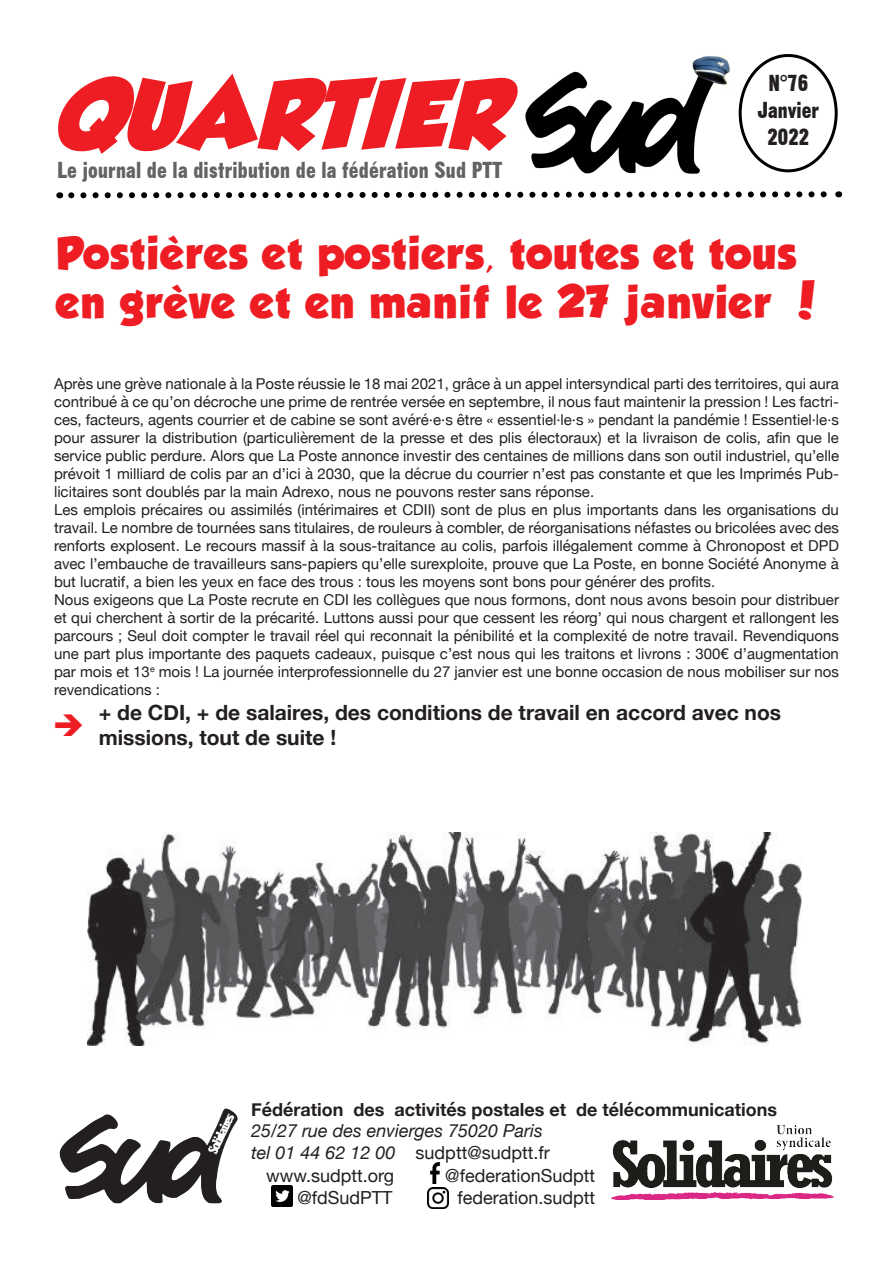
<style>
.page{position:relative;width:893px;height:1263px;background:#fff}
.page>*{position:absolute;margin:0;border:0;box-sizing:border-box;transform-origin:0 0}
.t1{font:italic 85.5px "GROBOLD";color:#ee1d23}
.t2{font:40.5px/49.5px "GROBOLD";letter-spacing:.04em;color:#ee1d23}
.t3{font:22.5px "Gothic No 13 BT";letter-spacing:.01em;color:#636366}
.t4{font:22.5px/27px "Gothic No 13 BT";color:#231f20;text-align:center}
.t5{font:700 21px/25.2px "Helvetica Neue";color:#231f20}
.t6{font:italic 18px/21.6px "Helvetica Neue";color:#231f20}
.t7{font:18px "Helvetica Neue";color:#231f20}
.t8{font:700 18px "Helvetica Neue";color:#231f20}
.t9{font:15px/18px "Helvetica Neue";color:#231f20}
.s1{font-style:normal}
</style>
<div class="page">
<img style="left:525px;top:56px;width:206px;height:118px">
<img style="left:429px;top:1162px;width:12px;height:21px">
<img style="left:271px;top:1186px;width:21px;height:21px">
<img style="left:428px;top:1187px;width:21px;height:21px">
<img style="left:59px;top:1108px;width:179px;height:95px">
<img style="left:611px;top:1125px;width:222px;height:74px">
<div style="left:739px;top:54px;width:99px;height:118px;border:3px solid #000;border-radius:50%"></div>
<svg style="left:59px;top:191px;width:780px;height:8px"></svg>
<img style="left:87px;top:832px;width:714px;height:214px">
<h1 class="t1" style="left:54px;top:64px;width:476px">QUARTIER</h1>
<h3 class="t4" style="left:758px;top:70px;width:63px">N°76<br>Janvier<br>2022</h3>
<h3 class="t3" style="left:57px;top:156px;width:447px">Le journal de la distribution de la fédération Sud PTT</h3>
<h2 class="t2" style="left:56px;top:228px;width:763px">Postières et postiers, toutes et tous en grève et en manif le 27 janvier !</h2>
<p class="t9" style="left:54px;top:375px;width:787px">Après une grève nationale à la Poste réussie le 18 mai 2021, grâce à un appel intersyndical parti des territoires, qui aura contribué à ce qu’on décroche une prime de rentrée versée en septembre, il nous faut maintenir la pression ! Les factri&shy;ces, facteurs, agents courrier et de cabine se sont avéré·e·s être « essentiel·le·s » pendant la pandémie ! Essentiel·le·s pour assurer la distribution (particulièrement de la presse et des plis électoraux) et la livraison de colis, afin que le service public perdure. Alors que La Poste annonce investir des centaines de millions dans son outil industriel, qu’elle prévoit 1 milliard de colis par an d’ici à 2030, que la décrue du courrier n’est pas constante et que les Imprimés Pub&shy;licitaires sont doublés par la main Adrexo, nous ne pouvons rester sans réponse.<br>Les emplois précaires ou assimilés (intérimaires et CDII) sont de plus en plus importants dans les organisations du travail. Le nombre de tournées sans titulaires, de rouleurs à combler, de réorganisations néfastes ou bricolées avec des renforts explosent. Le recours massif à la sous-traitance au colis, parfois illégalement comme à Chronopost et DPD avec l’embauche de travailleurs sans-papiers qu’elle surexploite, prouve que La Poste, en bonne Société Anonyme à but lucratif, a bien les yeux en face des trous : tous les moyens sont bons pour générer des profits.<br>Nous exigeons que La Poste recrute en CDI les collègues que nous formons, dont nous avons besoin pour distribuer et qui cherchent à sortir de la précarité. Luttons aussi pour que cessent les réorg’ qui nous chargent et rallongent les parcours ; Seul doit compter le travail réel qui reconnait la pénibilité et la complexité de notre travail. Revendiquons une part plus importante des paquets cadeaux, puisque c’est nous qui les traitons et livrons : 300€ d’augmentation par mois et 13<sup>e</sup> mois ! La journée interprofessionnelle du 27 janvier est une bonne occasion de nous mobiliser sur nos revendications :</p>
<h3 class="t5" style="left:99px;top:700px;width:684px">+ de CDI, + de salaires, des conditions de travail en accord avec nos missions, tout de suite !</h3>
<p class="t8" style="left:251px;top:1095px;width:527px">Fédération des activités postales et de télécommunications</p>
<p class="t6" style="left:251px;top:1121px;width:300px">25/27 rue des envierges 75020 Paris tel 01 44 62 12 00 <span class="s1">sudptt@sudptt.fr</span></p>
<p class="t7" style="left:266px;top:1163px;width:129px">www.sudptt.org</p>
<p class="t7" style="left:445px;top:1163px;width:151px">@federationSudptt</p>
<p class="t7" style="left:297px;top:1184px;width:97px">@fdSudPTT</p>
<p class="t7" style="left:458px;top:1184px;width:139px">federation.sudptt</p>
</div>
